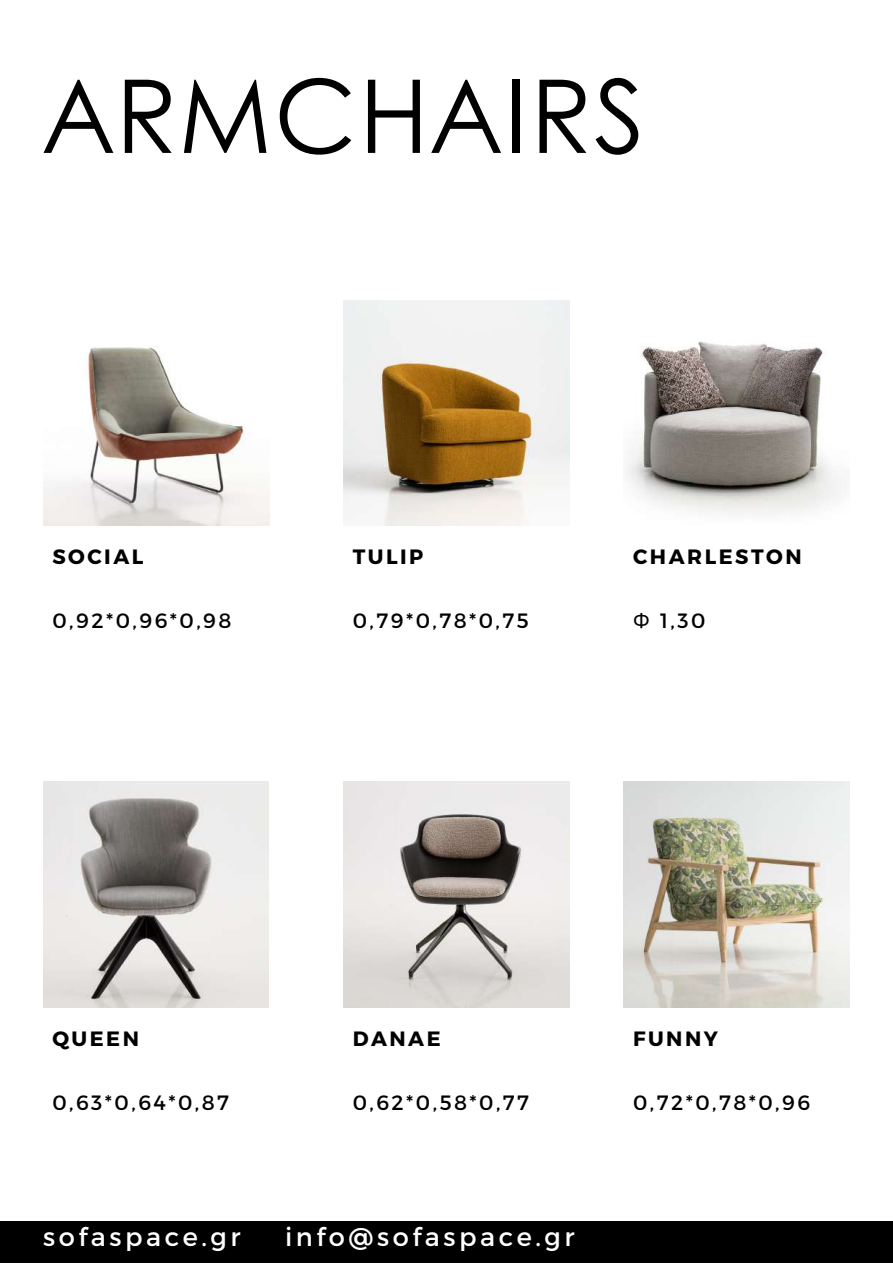
<style>
.page{position:relative;width:893px;height:1264px;background:#fff}
.page>*{position:absolute;margin:0;border:0;box-sizing:border-box;transform-origin:0 0}
.t1{font:101.85px "Century Gothic";letter-spacing:.02em;color:#000}
.t2{font:25.65px "Montserrat";letter-spacing:.14em;color:#fff}
.t3{font:20.7px "Montserrat";letter-spacing:.12em;color:#000}
.t4{font:700 20.7px "Montserrat";letter-spacing:.12em;color:#000}
.s1{font-family:"Noto Sans"}
</style>
<div class="page">
<img style="left:43px;top:346px;width:226px;height:180px">
<img style="left:343px;top:300px;width:226px;height:226px">
<img style="left:626px;top:341px;width:215px;height:172px">
<img style="left:43px;top:782px;width:226px;height:225px">
<img style="left:343px;top:782px;width:226px;height:225px">
<img style="left:623px;top:782px;width:226px;height:225px">
<div style="left:0;top:1221px;width:892px;height:41px;background:#000"></div>
<h1 class="t1" style="left:43px;top:39px;width:601px">ARMCHAIRS</h1>
<p class="t4" style="left:52px;top:542px;width:92px">SOCIAL</p>
<p class="t3" style="left:52px;top:607px;width:180px">0,92*0,96*0,98</p>
<p class="t4" style="left:353px;top:542px;width:72px">TULIP</p>
<p class="t3" style="left:353px;top:607px;width:177px">0,79*0,78*0,75</p>
<p class="t4" style="left:633px;top:542px;width:170px">CHARLESTON</p>
<p class="t3" style="left:633px;top:607px;width:74px"><span class="s1">Φ</span> 1,30</p>
<p class="t4" style="left:52px;top:1024px;width:88px">QUEEN</p>
<p class="t4" style="left:352px;top:1024px;width:89px">DANAE</p>
<p class="t4" style="left:633px;top:1024px;width:86px">FUNNY</p>
<p class="t3" style="left:52px;top:1088px;width:178px">0,63*0,64*0,87</p>
<p class="t3" style="left:352px;top:1088px;width:178px">0,62*0,58*0,77</p>
<p class="t3" style="left:633px;top:1088px;width:179px">0,72*0,78*0,96</p>
<p class="t2" style="left:43px;top:1220px;width:199px">sofaspace.gr</p>
<p class="t2" style="left:285px;top:1220px;width:291px">info@sofaspace.gr</p>
</div>
